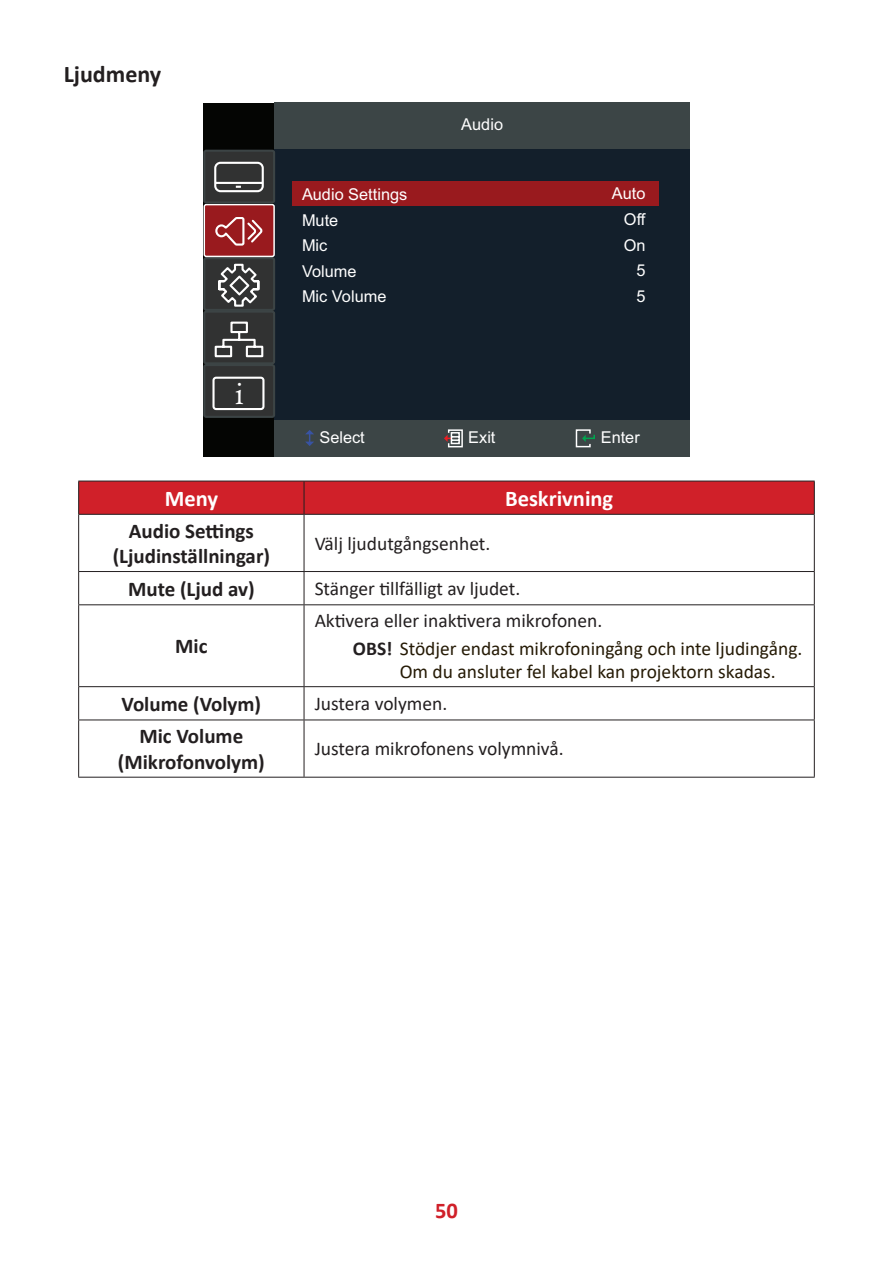
<style>
.page{position:relative;width:893px;height:1263px;background:#fff}
.page>*{position:absolute;margin:0;border:0;box-sizing:border-box;transform-origin:0 0}
.t1{font:29.7px "Calisto";color:#fff}
.t2{font:700 24px "Calibri";color:#231f20}
.t3{font:700 22.5px "Calibri";color:#fff}
.t4{font:700 22.5px "Calibri";color:#d02029}
.t5{font:700 21px/25.2px "Calibri";color:#231f20;text-align:center}
.t6{font:19.5px/27.6px "Calibri";color:#251a05}
.t7{font:19.5px "Calibri";color:#231f20}
.t8{font:16.35px/25.5px "Arial";color:#fff}
.s1{color:#231f20}
.s2{font-weight:700;color:#231f20}
</style>
<div class="page">
<div style="left:203px;top:103px;width:487px;height:353px;background:#040503"></div>
<div style="left:274px;top:103px;width:416px;height:353px;background:#131f2b"></div>
<div style="left:274px;top:103px;width:416px;height:46px;background:#3c4546"></div>
<div style="left:274px;top:420px;width:416px;height:36px;background:#3c4546"></div>
<div style="left:293px;top:181px;width:366px;height:24px;background:#991a1e"></div>
<div style="left:204px;top:365px;width:70px;height:52px;background:#313232;border-radius:2px"></div>
<div style="left:203px;top:364px;width:72px;height:54px;border:2px solid #3c4445;border-radius:2px"></div>
<div style="left:204px;top:312px;width:70px;height:51px;background:#313232;border-radius:2px"></div>
<div style="left:203px;top:310px;width:72px;height:54px;border:2px solid #3c4445;border-radius:2px"></div>
<div style="left:204px;top:258px;width:70px;height:52px;background:#313232;border-radius:2px"></div>
<div style="left:203px;top:257px;width:72px;height:54px;border:2px solid #3c4445;border-radius:2px"></div>
<div style="left:204px;top:205px;width:70px;height:51px;background:#991a1e;border-radius:2px"></div>
<div style="left:204px;top:204px;width:71px;height:53px;border:1px solid #fff;border-radius:2px"></div>
<div style="left:204px;top:151px;width:70px;height:51px;background:#313232;border-radius:2px"></div>
<div style="left:203px;top:150px;width:72px;height:54px;border:2px solid #3c4445;border-radius:2px"></div>
<svg style="left:214px;top:161px;width:50px;height:32px"></svg>
<svg style="left:211px;top:217px;width:55px;height:194px"></svg>
<svg style="left:305px;top:430px;width:9px;height:16px"></svg>
<svg style="left:575px;top:429px;width:20px;height:19px"></svg>
<svg style="left:444px;top:429px;width:19px;height:19px"></svg>
<div style="left:79px;top:482px;width:735px;height:32px;background:#d02029"></div>
<hr style="left:78px;top:515px;width:1px;height:56px;background:#231f20">
<hr style="left:304px;top:515px;width:1px;height:56px;background:#231f20">
<hr style="left:814px;top:515px;width:1px;height:56px;background:#231f20">
<hr style="left:78px;top:571px;width:226px;height:1px;background:#231f20">
<hr style="left:78px;top:572px;width:1px;height:32px;background:#231f20">
<hr style="left:304px;top:571px;width:511px;height:1px;background:#231f20">
<hr style="left:304px;top:572px;width:1px;height:32px;background:#231f20">
<hr style="left:814px;top:572px;width:1px;height:32px;background:#231f20">
<hr style="left:78px;top:604px;width:226px;height:1px;background:#231f20">
<hr style="left:78px;top:605px;width:1px;height:81px;background:#231f20">
<hr style="left:304px;top:604px;width:511px;height:1px;background:#231f20">
<hr style="left:304px;top:605px;width:1px;height:81px;background:#231f20">
<hr style="left:814px;top:605px;width:1px;height:81px;background:#231f20">
<hr style="left:78px;top:686px;width:226px;height:1px;background:#231f20">
<hr style="left:78px;top:687px;width:1px;height:32px;background:#231f20">
<hr style="left:304px;top:686px;width:511px;height:1px;background:#231f20">
<hr style="left:304px;top:687px;width:1px;height:32px;background:#231f20">
<hr style="left:814px;top:687px;width:1px;height:32px;background:#231f20">
<hr style="left:78px;top:719px;width:226px;height:1px;background:#231f20">
<hr style="left:78px;top:720px;width:1px;height:57px;background:#231f20">
<hr style="left:304px;top:719px;width:511px;height:1px;background:#231f20">
<hr style="left:304px;top:720px;width:1px;height:57px;background:#231f20">
<hr style="left:814px;top:720px;width:1px;height:57px;background:#231f20">
<hr style="left:78px;top:777px;width:226px;height:1px;background:#231f20">
<hr style="left:304px;top:777px;width:511px;height:1px;background:#231f20">
<hr style="left:78px;top:481px;width:226px;height:1px;background:#231f20">
<hr style="left:78px;top:481px;width:1px;height:33px;background:#231f20">
<hr style="left:304px;top:481px;width:511px;height:1px;background:#231f20">
<hr style="left:304px;top:481px;width:1px;height:33px;background:#231f20">
<hr style="left:814px;top:481px;width:1px;height:33px;background:#231f20">
<hr style="left:78px;top:514px;width:226px;height:1px;background:#231f20">
<hr style="left:304px;top:514px;width:511px;height:1px;background:#231f20">
<p class="t2" style="left:64px;top:57px;width:99px">Ljudmeny</p>
<h1 class="t1" style="left:235px;top:377px;width:10px">i</h1>
<p class="t8" style="left:302px;top:181px;width:107px">Audio Settings<br>Mute<br>Mic<br>Volume<br>Mic Volume</p>
<p class="t8" style="left:461px;top:111px;width:43px">Audio</p>
<p class="t8" style="left:612px;top:181px;width:35px;text-align:right">Auto<br>Off<br>On<br>5<br>5</p>
<p class="t8" style="left:319px;top:424px;width:47px">Select</p>
<p class="t8" style="left:468px;top:424px;width:29px">Exit</p>
<p class="t8" style="left:601px;top:424px;width:41px">Enter</p>
<p class="t3" style="left:165px;top:482px;width:55px">Meny</p>
<p class="t3" style="left:505px;top:482px;width:110px">Beskrivning</p>
<p class="t5" style="left:113px;top:518px;width:159px">Audio Settings (Ljudinställningar)</p>
<p class="t7" style="left:315px;top:530px;width:177px">Välj ljudutgångsenhet.</p>
<p class="t5" style="left:128px;top:576px;width:128px">Mute (Ljud av)</p>
<p class="t7" style="left:315px;top:575px;width:207px">Stänger tillfälligt av ljudet.</p>
<p class="t5" style="left:175px;top:633px;width:34px">Mic</p>
<p class="t6" style="left:353px;top:606px;width:451px;text-indent:-38px"><span class="s1">Aktivera eller inaktivera mikrofonen.<br></span><span class="s2">OBS!</span> Stödjer endast mikrofoningång och inte ljudingång.</p>
<p class="t6" style="left:400px;top:657px;width:378px">Om du ansluter fel kabel kan projektorn skadas.</p>
<p class="t5" style="left:122px;top:691px;width:141px">Volume (Volym)</p>
<p class="t7" style="left:315px;top:690px;width:134px">Justera volymen.</p>
<p class="t5" style="left:118px;top:724px;width:149px">Mic Volume (Mikrofonvolym)</p>
<p class="t7" style="left:315px;top:735px;width:251px">Justera mikrofonens volymnivå.</p>
<p class="t4" style="left:435px;top:1194px;width:24px">50</p>
</div>
